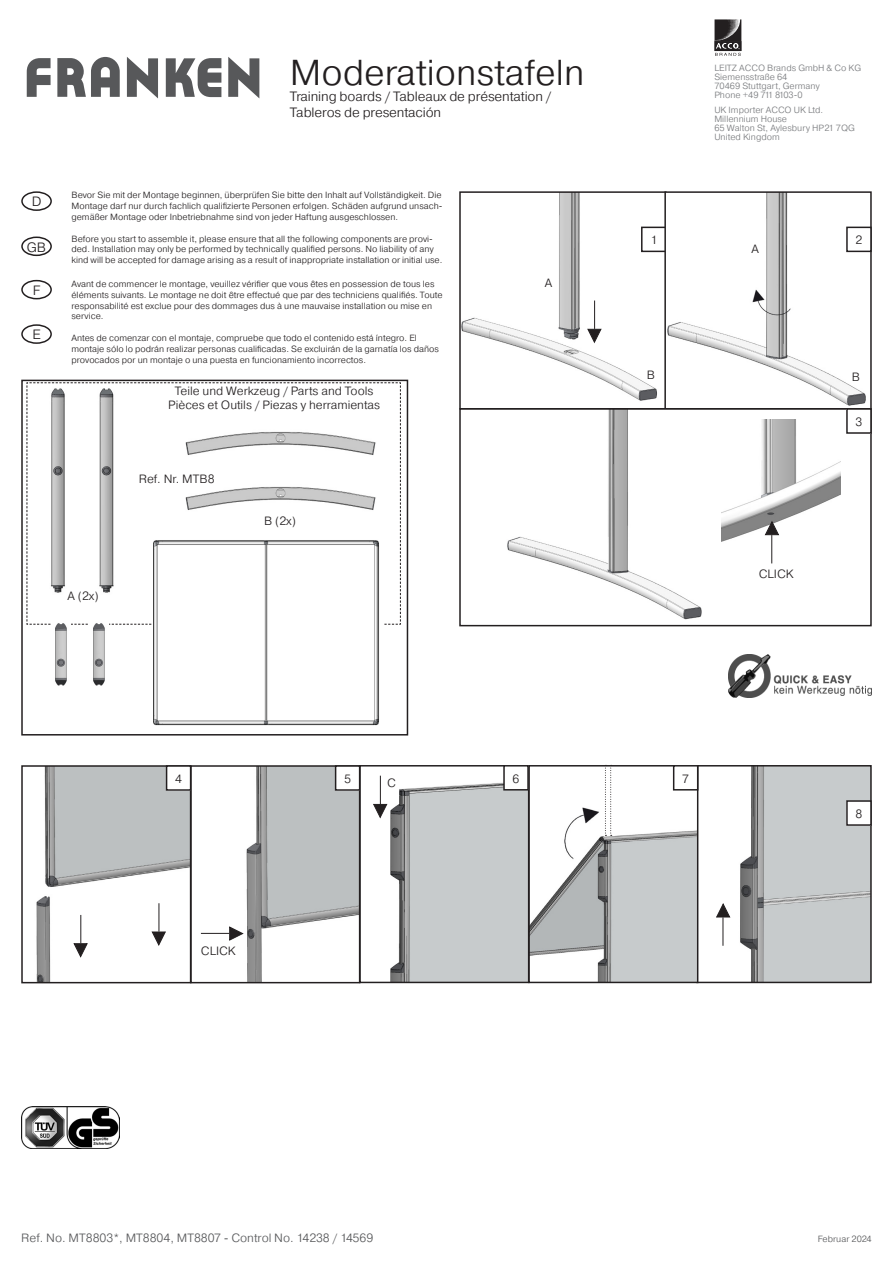
<style>
.page{position:relative;width:893px;height:1263px;background:#fff}
.page>*{position:absolute;margin:0;border:0;box-sizing:border-box;transform-origin:0 0}
.t1{font:300 36px "Pragmatica";color:#231f20}
.t2{font:300 13.5px "Pragmatica";letter-spacing:-.01em;color:#231f20}
.t3{font:300 12px "Pragmatica";color:#231f20}
.t4{font:300 12px "Pragmatica";color:#57585a}
.t5{font:300 9px/10.8px "Pragmatica";color:#231f20}
.t6{font:300 9px/9px "Pragmatica";color:#787a7d}
.t7{font:300 9px "Pragmatica";color:#57585a}
</style>
<div class="page">
<svg style="left:228px;top:57px;width:31px;height:41px"></svg>
<svg style="left:27px;top:58px;width:24px;height:39px"></svg>
<svg style="left:57px;top:57px;width:63px;height:40px"></svg>
<svg style="left:127px;top:57px;width:31px;height:41px"></svg>
<svg style="left:166px;top:58px;width:55px;height:39px"></svg>
<svg style="left:714px;top:19px;width:27px;height:37px"></svg>
<svg style="left:26px;top:383px;width:375px;height:242px"></svg>
<img style="left:462px;top:194px;width:201px;height:207px">
<div style="left:459px;top:191px;width:207px;height:218px;border:2px solid #231f20"></div>
<div style="left:642px;top:227px;width:24px;height:24px;background:#fff"></div>
<div style="left:641px;top:227px;width:25px;height:25px;border:2px solid #231f20"></div>
<svg style="left:587px;top:300px;width:15px;height:43px"></svg>
<img style="left:667px;top:194px;width:202px;height:212px">
<div style="left:664px;top:191px;width:208px;height:218px;border:2px solid #231f20"></div>
<div style="left:847px;top:227px;width:24px;height:24px;background:#fff"></div>
<div style="left:846px;top:227px;width:26px;height:25px;border:2px solid #231f20"></div>
<img style="left:507px;top:411px;width:195px;height:209px">
<div style="left:459px;top:408px;width:413px;height:218px;border:2px solid #231f20"></div>
<div style="left:846px;top:408px;width:26px;height:26px;border:2px solid #231f20"></div>
<img style="left:722px;top:419px;width:118px;height:123px">
<svg style="left:764px;top:521px;width:16px;height:42px"></svg>
<img style="left:740px;top:768px;width:129px;height:212px">
<div style="left:696px;top:765px;width:176px;height:218px;border:2px solid #231f20"></div>
<img style="left:36px;top:768px;width:152px;height:212px">
<div style="left:21px;top:765px;width:170px;height:218px;border:2px solid #231f20"></div>
<div style="left:167px;top:766px;width:24px;height:24px;background:#fff"></div>
<div style="left:166px;top:765px;width:25px;height:26px;border:2px solid #231f20"></div>
<svg style="left:73px;top:915px;width:15px;height:43px"></svg>
<img style="left:246px;top:768px;width:111px;height:212px">
<div style="left:190px;top:765px;width:170px;height:218px;border:2px solid #231f20"></div>
<div style="left:336px;top:766px;width:24px;height:24px;background:#fff"></div>
<div style="left:335px;top:765px;width:25px;height:26px;border:2px solid #231f20"></div>
<svg style="left:151px;top:903px;width:15px;height:43px"></svg>
<img style="left:390px;top:782px;width:136px;height:198px">
<div style="left:359px;top:765px;width:170px;height:218px;border:2px solid #231f20"></div>
<div style="left:504px;top:766px;width:24px;height:24px;background:#fff"></div>
<div style="left:503px;top:765px;width:26px;height:25px;border:2px solid #231f20"></div>
<div style="left:847px;top:801px;width:24px;height:24px;background:#fff"></div>
<div style="left:846px;top:800px;width:26px;height:26px;border:2px solid #231f20"></div>
<svg style="left:716px;top:903px;width:15px;height:43px"></svg>
<svg style="left:201px;top:926px;width:43px;height:15px"></svg>
<img style="left:531px;top:789px;width:164px;height:191px">
<div style="left:528px;top:765px;width:170px;height:218px;border:2px solid #231f20"></div>
<div style="left:673px;top:765px;width:25px;height:25px;border:2px solid #231f20"></div>
<svg style="left:605px;top:765px;width:7px;height:71px"></svg>
<svg style="left:373px;top:776px;width:15px;height:42px"></svg>
<img style="left:29px;top:386px;width:49px;height:217px">
<img style="left:78px;top:386px;width:59px;height:217px">
<img style="left:178px;top:419px;width:204px;height:50px">
<img style="left:178px;top:473px;width:204px;height:50px">
<img style="left:153px;top:537px;width:230px;height:189px">
<img style="left:51px;top:620px;width:20px;height:66px">
<div style="left:21px;top:380px;width:387px;height:355px;border:2px solid #231f20"></div>
<img style="left:89px;top:620px;width:20px;height:66px">
<img style="left:728px;top:655px;width:144px;height:42px">
<div style="left:21px;top:191px;width:31px;height:20px;border:2px solid #231f20;border-radius:50%"></div>
<div style="left:21px;top:237px;width:31px;height:19px;border:2px solid #231f20;border-radius:50%"></div>
<div style="left:21px;top:280px;width:31px;height:19px;border:2px solid #231f20;border-radius:50%"></div>
<div style="left:21px;top:324px;width:31px;height:20px;border:2px solid #231f20;border-radius:50%"></div>
<img style="left:21px;top:1106px;width:98px;height:43px">
<p class="t1" style="left:290px;top:50px;width:296px">Moderationstafeln</p>
<p class="t2" style="left:290px;top:88px;width:263px">Training boards / Tableaux de présentation /</p>
<p class="t2" style="left:290px;top:104px;width:153px">Tableros de presentación</p>
<p class="t2" style="left:32px;top:193px;width:11px">D</p>
<p class="t2" style="left:27px;top:238px;width:21px">GB</p>
<p class="t2" style="left:33px;top:282px;width:9px">F</p>
<p class="t2" style="left:32px;top:326px;width:10px">E</p>
<p class="t5" style="left:71px;top:190px;width:373px;text-align:justify">Bevor Sie mit der Montage beginnen, überprüfen Sie bitte den Inhalt auf Vollständigkeit. Die Montage darf nur durch fachlich qualifizierte Personen erfolgen. Schäden aufgrund unsach&shy;gemäßer Montage oder Inbetriebnahme sind von jeder Haftung ausgeschlossen.</p>
<p class="t5" style="left:71px;top:233px;width:373px">Before you start to assemble it, please ensure that all the following components are provi&shy;ded. Installation may only be performed by technically qualified persons. No liability of any kind will be accepted for damage arising as a result of inappropriate installation or initial use.</p>
<p class="t5" style="left:71px;top:278px;width:373px">Avant de commencer le montage, veuillez vérifier que vous êtes en possession de tous les éléments suivants. Le montage ne doit être effectué que par des techniciens qualifiés. Toute responsabilité est exclue pour des dommages dus à une mauvaise installation ou mise en service.</p>
<p class="t5" style="left:71px;top:332px;width:369px">Antes de comenzar con el montaje, compruebe que todo el contenido está íntegro. El montaje sólo lo podrán realizar personas cualificadas. Se excluirán de la garnatía los daños provocados por un montaje o una puesta en funcionamiento incorrectos.</p>
<p class="t3" style="left:175px;top:383px;width:200px">Teile und Werkzeug / Parts and Tools</p>
<p class="t3" style="left:168px;top:397px;width:213px">Pièces et Outils / Piezas y herramientas</p>
<p class="t3" style="left:139px;top:471px;width:78px">Ref. Nr. MTB8</p>
<p class="t3" style="left:264px;top:514px;width:34px">B (2x)</p>
<p class="t3" style="left:68px;top:588px;width:33px">A (2x)</p>
<p class="t3" style="left:545px;top:275px;width:9px">A</p>
<p class="t3" style="left:650px;top:232px;width:8px">1</p>
<p class="t3" style="left:647px;top:367px;width:10px">B</p>
<p class="t6" style="left:714px;top:63px;width:148px">LEITZ ACCO Brands GmbH &amp; Co KG<br>Siemensstraße 64<br>70469 Stuttgart, Germany<br>Phone +49 711 8103-0</p>
<p class="t6" style="left:714px;top:105px;width:142px">UK Importer ACCO UK Ltd.<br>Millennium House<br>65 Walton St, Aylesbury HP21 7QG<br>United Kingdom</p>
<p class="t3" style="left:752px;top:242px;width:9px">A</p>
<p class="t3" style="left:759px;top:567px;width:36px">CLICK</p>
<p class="t3" style="left:855px;top:232px;width:8px">2</p>
<p class="t3" style="left:852px;top:369px;width:10px">B</p>
<p class="t3" style="left:855px;top:414px;width:8px">3</p>
<p class="t3" style="left:175px;top:771px;width:8px">4</p>
<p class="t3" style="left:344px;top:771px;width:8px">5</p>
<p class="t3" style="left:513px;top:771px;width:8px">6</p>
<p class="t3" style="left:387px;top:776px;width:10px">C</p>
<p class="t3" style="left:201px;top:943px;width:36px">CLICK</p>
<p class="t3" style="left:682px;top:771px;width:8px">7</p>
<p class="t3" style="left:855px;top:806px;width:8px">8</p>
<p class="t4" style="left:21px;top:1230px;width:354px">Ref. No. MT8803*, MT8804, MT8807 - Control No. 14238 / 14569</p>
<p class="t7" style="left:818px;top:1233px;width:55px">Februar 2024</p>
</div>
